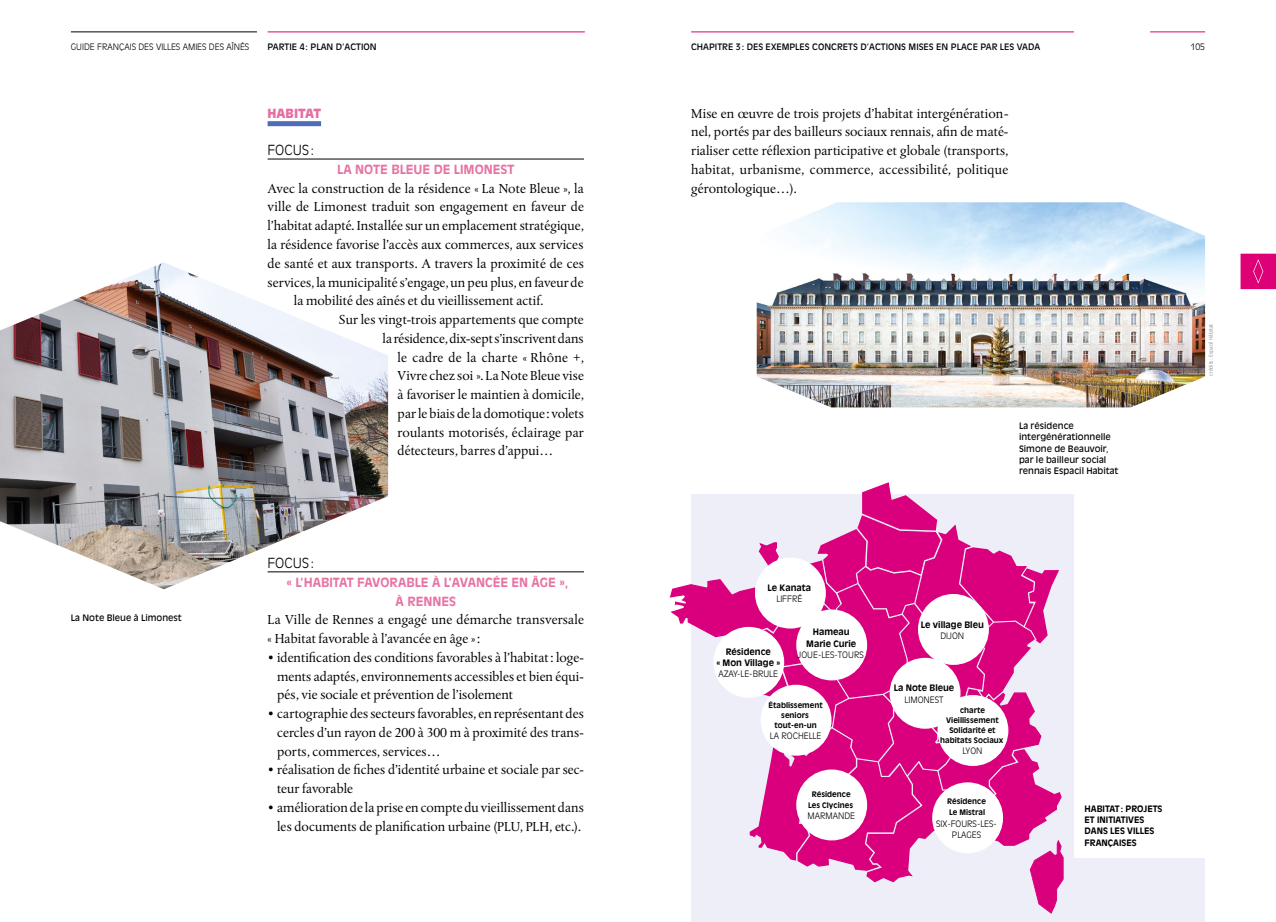
<style>
.page{position:relative;width:1276px;height:922px;background:#fff}
.page>*{position:absolute;margin:0;border:0;box-sizing:border-box;transform-origin:0 0}
.t1{font:13.75px/18.8px "Albertina MT Std";color:#000;text-align:justify}
.t2{font:300 13.75px "Antique Olive";color:#000}
.t3{font:700 12.5px/18.8px "Antique Olive";color:#e773a4;text-align:center}
.t4{font:900 12.5px "Antique Olive";color:#e76ea1}
.t5{font:8.75px/11.2px "Antique Olive";color:#000}
.t6{font:300 8.75px/11.2px "Antique Olive";color:#000}
.t7{font:700 8.75px/11.2px "Antique Olive";color:#000;text-align:center}
.t8{font:700 7.5px/10px "Antique Olive";color:#000;text-align:center}
.t9{font:300 5px "Antique Olive";color:#868786}
</style>
<div class="page">
<div style="left:691px;top:494px;width:514px;height:427px;background:#edeef8"></div>
<svg style="left:669px;top:482px;width:394px;height:431px"></svg>
<svg style="left:1240px;top:253px;width:36px;height:36px"></svg>
<img style="left:0;top:262px;width:388px;height:327px">
<img style="left:756px;top:202px;width:449px;height:205px">
<hr style="left:71px;top:32px;width:186px;height:1px;background:#000">
<hr style="left:268px;top:32px;width:317px;height:1px;background:#dd0076">
<hr style="left:1150px;top:32px;width:55px;height:1px;background:#dd0076">
<div style="left:268px;top:121px;width:53px;height:5px;background:#506cb3"></div>
<hr style="left:268px;top:159px;width:316px;height:1px;background:#000">
<hr style="left:268px;top:571px;width:316px;height:1px;background:#000">
<hr style="left:691px;top:32px;width:383px;height:1px;background:#dd0076">
<div style="left:1074px;top:487px;width:142px;height:370px;background:#fff"></div>
<div style="left:889px;top:657px;width:71px;height:71px;background:#fff;border-radius:50%"></div>
<div style="left:755px;top:557px;width:71px;height:71px;background:#fff;border-radius:50%"></div>
<div style="left:796px;top:609px;width:71px;height:71px;background:#fff;border-radius:50%"></div>
<div style="left:713px;top:626px;width:71px;height:71px;background:#fff;border-radius:50%"></div>
<div style="left:760px;top:684px;width:71px;height:71px;background:#fff;border-radius:50%"></div>
<div style="left:796px;top:769px;width:71px;height:71px;background:#fff;border-radius:50%"></div>
<div style="left:932px;top:782px;width:71px;height:71px;background:#fff;border-radius:50%"></div>
<div style="left:937px;top:694px;width:71px;height:71px;background:#fff;border-radius:50%"></div>
<div style="left:918px;top:594px;width:71px;height:70px;background:#fff;border-radius:50%"></div>
<p class="t6" style="left:71px;top:41px;width:17px">GUIDE</p>
<p class="t6" style="left:97px;top:41px;width:12px">FRAN</p>
<p class="t6" style="left:119px;top:41px;width:26px">ÇAIS DES</p>
<p class="t6" style="left:156px;top:41px;width:5px">VILLES</p>
<p class="t6" style="left:183px;top:41px;width:6px">AMIES</p>
<p class="t6" style="left:209px;top:41px;width:6px">DES</p>
<p class="t6" style="left:226px;top:41px;width:14px">AÎNÉS</p>
<p class="t5" style="left:268px;top:41px;width:12px">Partie</p>
<p class="t5" style="left:300px;top:41px;width:23px">4: Plan</p>
<p class="t5" style="left:336px;top:41px;width:15px">d’action</p>
<p class="t6" style="left:1190px;top:41px;width:16px">105</p>
<p class="t5" style="left:691px;top:41px;width:7px">chapitre</p>
<p class="t5" style="left:736px;top:41px;width:47px">3: Des exemples</p>
<p class="t5" style="left:812px;top:41px;width:7px">concrets</p>
<p class="t5" style="left:860px;top:41px;width:15px">d’actions</p>
<p class="t5" style="left:908px;top:41px;width:6px">mises</p>
<p class="t5" style="left:936px;top:41px;width:21px">en place</p>
<p class="t5" style="left:980px;top:41px;width:7px">par</p>
<p class="t5" style="left:1000px;top:41px;width:6px">les</p>
<p class="t5" style="left:1017px;top:41px;width:25px">VAdA</p>
<p class="t5" style="left:71px;top:611px;width:112px">La Note Bleue à Limonest</p>
<p class="t4" style="left:268px;top:105px;width:55px">Habitat</p>
<p class="t2" style="left:268px;top:142px;width:48px">FOCUS :</p>
<p class="t3" style="left:337px;top:159px;width:179px">La Note Bleue de Limonest</p>
<p class="t1" style="left:268px;top:179px;width:318px">Avec la construction de la résidence « La Note Bleue », la</p>
<p class="t1" style="left:268px;top:198px;width:318px">ville de Limonest traduit son engagement en faveur de</p>
<p class="t1" style="left:268px;top:216px;width:318px">l’habitat adapté. Installée sur un emplacement stratégique,</p>
<p class="t1" style="left:268px;top:235px;width:317px">la résidence favorise l’accès aux commerces, aux services</p>
<p class="t1" style="left:268px;top:254px;width:318px">de santé et aux transports. A travers la proximité de ces</p>
<p class="t1" style="left:268px;top:273px;width:317px">services, la municipalité s’engage, un peu plus, en faveur de</p>
<p class="t1" style="left:294px;top:291px;width:251px">la mobilité des aînés et du vieillissement actif.</p>
<p class="t1" style="left:339px;top:310px;width:246px">Sur les vingt-trois appartements que compte</p>
<p class="t1" style="left:383px;top:329px;width:203px">la résidence, dix-sept s’inscrivent dans</p>
<p class="t1" style="left:398px;top:348px;width:188px">le cadre de la charte « Rhône +,</p>
<p class="t1" style="left:398px;top:366px;width:188px">Vivre chez soi ». La Note Bleue vise</p>
<p class="t1" style="left:398px;top:385px;width:188px">à favoriser le maintien à domicile,</p>
<p class="t1" style="left:398px;top:404px;width:188px">par le biais de la domotique : volets</p>
<p class="t1" style="left:398px;top:423px;width:188px">roulants motorisés, éclairage par</p>
<p class="t1" style="left:398px;top:441px;width:157px">détecteurs, barres d’appui…</p>
<p class="t2" style="left:268px;top:554px;width:48px">FOCUS :</p>
<p class="t3" style="left:286px;top:572px;width:283px">« L’habitat favorab le à l’avancée en âge », à Rennes</p>
<p class="t1" style="left:268px;top:610px;width:318px">La Ville de Rennes a engagé une démarche transversale « Habitat favorable à l’avancée en âge »:</p>
<p class="t1" style="left:277px;top:648px;width:308px;text-indent:-10px">• identification des conditions favorables à l’habitat: loge&shy;ments adaptés, environnements accessibles et bien équi&shy;pés, vie sociale et prévention de l’isolement</p>
<p class="t1" style="left:277px;top:704px;width:308px;text-indent:-10px">• cartographie dessecteursfavorables, en représentant des cercles d’un rayon de 200 à 300 m à proximité des trans&shy;ports, commerces, services…</p>
<p class="t1" style="left:277px;top:760px;width:308px;text-indent:-10px">• réalisation de fiches d’identité urbaine et sociale par sec&shy;teur favorable</p>
<p class="t1" style="left:268px;top:798px;width:318px;text-align:center">• améliorationde la prise en compte du vieillissement dans les documents de planification urbaine (PLU, PLH, etc.).</p>
<p class="t1" style="left:691px;top:104px;width:319px">Mise en œuvre de trois projets d’habitat intergénération&shy;nel, portés par des bailleurs sociaux rennais, afin de maté&shy;rialiser cette réflexion participative et globale (transports, habitat, urbanisme, commerce, accessibilité, politique gérontologique…).</p>
<p class="t5" style="left:1019px;top:420px;width:101px">La résidence intergénérationnelle<br>Simone de Beauvoir, par le bailleur social rennais Espacil Habitat</p>
<p class="t7" style="left:767px;top:581px;width:45px">Le Kanata</p>
<p class="t6" style="left:776px;top:593px;width:6px">LIFFRÉ</p>
<p class="t7" style="left:806px;top:626px;width:51px">Hameau<br>Marie Curie</p>
<p class="t6" style="left:797px;top:648px;width:62px">JOUE-LES-TOURS</p>
<p class="t7" style="left:716px;top:645px;width:65px">Résidence<br>« Mon Village »</p>
<p class="t6" style="left:718px;top:668px;width:56px">AZAY-LE-BRULE</p>
<p class="t8" style="left:768px;top:699px;width:56px">Établissement seniors tout-en-un</p>
<p class="t6" style="left:770px;top:729px;width:23px">LA ROCHELLE</p>
<p class="t8" style="left:808px;top:788px;width:46px;line-height:11.2px">Résidence<br>Les Clycines</p>
<p class="t6" style="left:807px;top:810px;width:7px">MARMANDE</p>
<p class="t7" style="left:921px;top:618px;width:65px">Le village Bleu</p>
<p class="t6" style="left:940px;top:629px;width:6px">DIJON</p>
<p class="t7" style="left:893px;top:682px;width:62px">La Note Bleue</p>
<p class="t6" style="left:904px;top:693px;width:10px">LIMONEST</p>
<p class="t8" style="left:940px;top:704px;width:65px">charte<br>Vieillissement<br>Solidarité et habitats Sociaux</p>
<p class="t6" style="left:962px;top:745px;width:15px">LYON</p>
<p class="t8" style="left:947px;top:795px;width:40px;line-height:11.2px;text-align:left">Résidence<br>Le Mistral</p>
<p class="t6" style="left:952px;top:817px;width:46px;text-indent:-16px">SIX-FOURS-LES-<br>PLAGES</p>
<p class="t7" style="left:1084px;top:802px;width:79px;text-align:left;text-indent:18px">itat: proj ets et initiatives dans les villes<br>f rançaises</p>
<p class="t7" style="left:1084px;top:802px;width:7px">Hab</p>
<p class="t9" style="left:1208px;top:376px;width:54px;rotate:-90deg">CRÉDITS : ESPACIL HÂBITAT</p>
</div>
